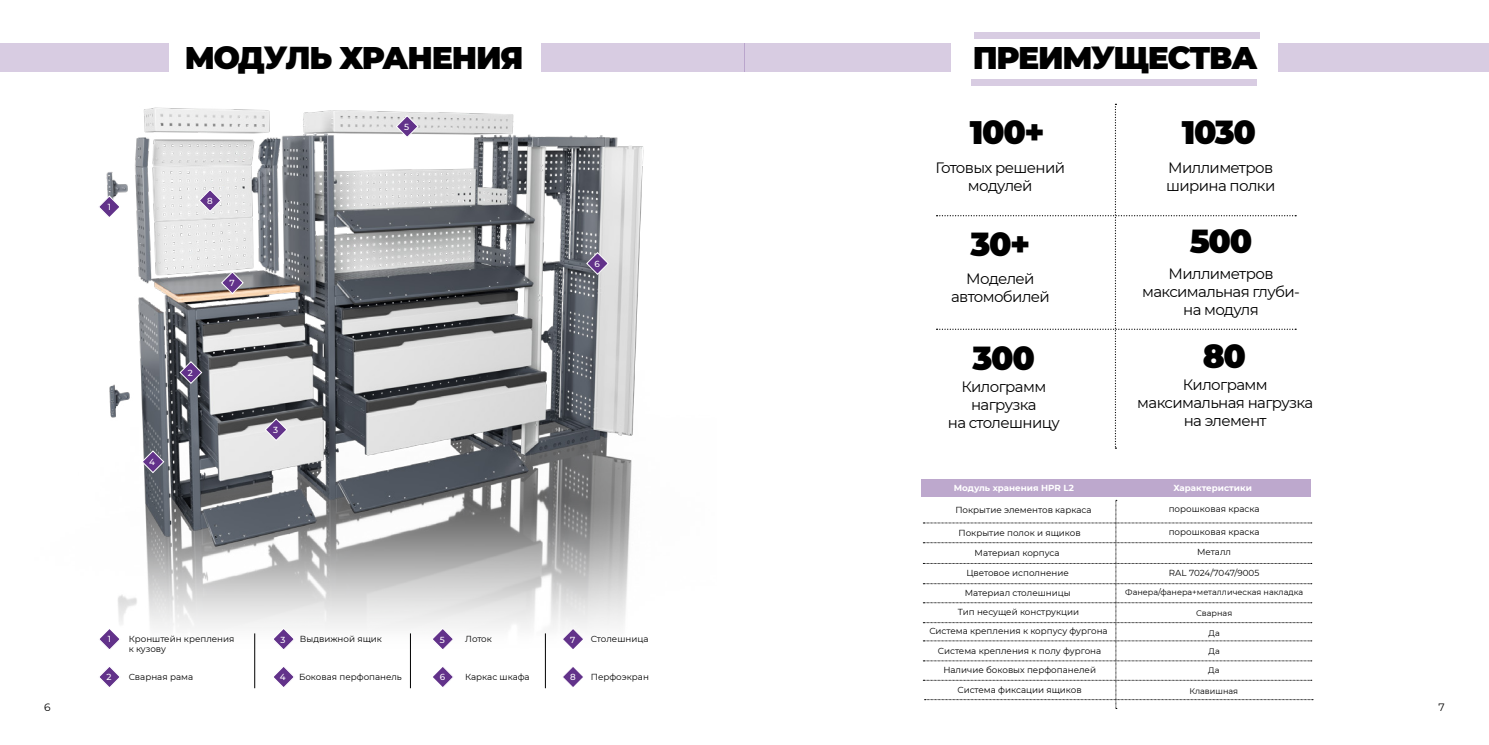
<style>
.page{position:relative;width:1489px;height:745px;background:#fff}
.page>*{position:absolute;margin:0;border:0;box-sizing:border-box;transform-origin:0 0}
.t1{font:900 32.5px "Montserrat";letter-spacing:-.04em;color:#000}
.t2{font:900 31.25px "Montserrat";letter-spacing:-.04em;color:#000}
.t3{font:15px/18px "Montserrat";letter-spacing:-.04em;color:#000;text-align:center}
.t4{font:10.62px "Montserrat";color:#000}
.t5{font:8.75px/18.6px "Montserrat";color:#000}
.t6{font:700 8.75px "Montserrat";color:#fff}
.t7{font:500 8.75px "Montserrat";color:#fff}
.t8{font:8.12px "Montserrat";color:#000}
</style>
<div class="page">
<img style="left:34px;top:43px;width:682px;height:646px">
<div style="left:744px;top:43px;width:207px;height:28px;background:#d8cce2"></div>
<div style="left:971px;top:79px;width:285px;height:6px;background:#d8cce2"></div>
<div style="left:973px;top:33px;width:286px;height:6px;background:#d8cce2"></div>
<div style="left:0;top:43px;width:168px;height:28px;background:#d8cce2"></div>
<div style="left:1278px;top:43px;width:210px;height:28px;background:#d8cce2"></div>
<div style="left:541px;top:43px;width:203px;height:28px;background:#d8cce2"></div>
<svg style="left:98px;top:195px;width:23px;height:23px"></svg>
<svg style="left:98px;top:627px;width:23px;height:23px"></svg>
<svg style="left:179px;top:360px;width:23px;height:24px"></svg>
<svg style="left:98px;top:665px;width:23px;height:23px"></svg>
<svg style="left:264px;top:417px;width:24px;height:24px"></svg>
<svg style="left:272px;top:627px;width:23px;height:23px"></svg>
<svg style="left:141px;top:450px;width:23px;height:23px"></svg>
<svg style="left:272px;top:665px;width:23px;height:23px"></svg>
<svg style="left:395px;top:115px;width:24px;height:23px"></svg>
<svg style="left:431px;top:627px;width:23px;height:23px"></svg>
<svg style="left:561px;top:627px;width:23px;height:23px"></svg>
<svg style="left:561px;top:665px;width:23px;height:23px"></svg>
<svg style="left:586px;top:251px;width:23px;height:24px"></svg>
<svg style="left:221px;top:271px;width:23px;height:23px"></svg>
<svg style="left:198px;top:189px;width:24px;height:23px"></svg>
<svg style="left:431px;top:665px;width:23px;height:23px"></svg>
<hr style="left:254px;top:633px;width:1px;height:54px;background:#000">
<hr style="left:410px;top:633px;width:1px;height:54px;background:#000">
<hr style="left:545px;top:633px;width:1px;height:54px;background:#000">
<svg style="left:936px;top:104px;width:359px;height:344px"></svg>
<div style="left:921px;top:479px;width:389px;height:18px;background:#bda8cd"></div>
<svg style="left:923px;top:499px;width:389px;height:209px"></svg>
<h2 class="t2" style="left:185px;top:35px;width:340px">МОДУЛЬ ХРАНЕНИЯ</h2>
<h2 class="t2" style="left:972px;top:35px;width:286px">ПРЕИМУЩЕСТВА</h2>
<p class="t7" style="left:404px;top:121px;width:7px">5</p>
<h1 class="t1" style="left:969px;top:108px;width:76px">100+</h1>
<h1 class="t1" style="left:1181px;top:108px;width:76px">1030</h1>
<h3 class="t3" style="left:935px;top:158px;width:131px">Готовых решений модулей</h3>
<h3 class="t3" style="left:1166px;top:158px;width:111px;text-align:left">Миллиметров ширина полки</h3>
<p class="t7" style="left:108px;top:200px;width:5px">1</p>
<p class="t7" style="left:207px;top:194px;width:7px">8</p>
<h1 class="t1" style="left:970px;top:219px;width:61px">30+</h1>
<h1 class="t1" style="left:1189px;top:217px;width:64px">500</h1>
<p class="t7" style="left:229px;top:277px;width:7px">7</p>
<p class="t7" style="left:594px;top:257px;width:7px">6</p>
<h3 class="t3" style="left:951px;top:268px;width:100px">Моделей автомобилей</h3>
<h3 class="t3" style="left:1142px;top:264px;width:159px">Миллиметров максимальная глуби&shy;на модуля</h3>
<p class="t7" style="left:188px;top:366px;width:7px">2</p>
<h1 class="t1" style="left:972px;top:333px;width:64px">300</h1>
<h1 class="t1" style="left:1202px;top:331px;width:45px">80</h1>
<p class="t7" style="left:273px;top:423px;width:7px">3</p>
<h3 class="t3" style="left:947px;top:376px;width:113px">Килограмм нагрузка<br>на столешницу</h3>
<h3 class="t3" style="left:1137px;top:375px;width:177px">Килограмм максимальная нагрузка на элемент</h3>
<p class="t7" style="left:149px;top:455px;width:7px">4</p>
<p class="t6" style="left:953px;top:481px;width:122px">Модуль хранения HPR L2</p>
<p class="t6" style="left:1173px;top:481px;width:80px">Характеристики</p>
<p class="t7" style="left:108px;top:632px;width:5px">1</p>
<p class="t7" style="left:106px;top:670px;width:7px">2</p>
<p class="t5" style="left:129px;top:632px;width:107px;line-height:10.5px">Кронштейн крепления к кузову</p>
<p class="t5" style="left:300px;top:628px;width:84px">Выдвижной ящик</p>
<p class="t5" style="left:465px;top:628px;width:28px">Лоток</p>
<p class="t5" style="left:590px;top:628px;width:59px">Столешница</p>
<p class="t5" style="left:129px;top:666px;width:66px">Сварная рама</p>
<p class="t5" style="left:299px;top:666px;width:104px">Боковая перфопанель</p>
<p class="t5" style="left:465px;top:666px;width:66px">Каркас шкафа</p>
<p class="t5" style="left:590px;top:666px;width:60px">Перфоэкран</p>
<p class="t7" style="left:440px;top:633px;width:7px">5</p>
<p class="t7" style="left:570px;top:633px;width:7px">7</p>
<p class="t7" style="left:570px;top:670px;width:7px">8</p>
<p class="t7" style="left:280px;top:633px;width:7px">3</p>
<p class="t7" style="left:280px;top:670px;width:7px">4</p>
<p class="t7" style="left:440px;top:670px;width:7px">6</p>
<p class="t5" style="left:955px;top:500px;width:138px">Покрытие элементов каркаса</p>
<p class="t5" style="left:958px;top:523px;width:124px">Покрытие полок и ящиков</p>
<p class="t5" style="left:974px;top:543px;width:86px">Материал корпуса</p>
<p class="t5" style="left:966px;top:563px;width:104px">Цветовое исполнение</p>
<p class="t5" style="left:929px;top:583px;width:180px;text-align:center">Материал столешницы<br>Тип несущей конструкции<br>Система крепления к корпусу фургона</p>
<p class="t5" style="left:937px;top:640px;width:165px">Система крепления к полу фургона</p>
<p class="t5" style="left:943px;top:660px;width:154px">Наличие боковых перфопанелей</p>
<p class="t5" style="left:957px;top:679px;width:126px">Система фиксации ящиков</p>
<p class="t5" style="left:1168px;top:498px;width:92px">порошковая краска</p>
<p class="t5" style="left:1168px;top:521px;width:92px">порошковая краска</p>
<p class="t5" style="left:1197px;top:541px;width:35px">Металл</p>
<p class="t5" style="left:1168px;top:563px;width:92px">RAL 7024/7047/9005</p>
<p class="t8" style="left:1125px;top:586px;width:179px">Фанера/фанера+металлическая накладка</p>
<p class="t8" style="left:1195px;top:607px;width:38px">Сварная</p>
<p class="t8" style="left:1208px;top:627px;width:13px">Да</p>
<p class="t8" style="left:1208px;top:645px;width:13px">Да</p>
<p class="t8" style="left:1208px;top:664px;width:13px">Да</p>
<p class="t8" style="left:1189px;top:685px;width:50px">Клавишная</p>
<p class="t4" style="left:44px;top:699px;width:8px">6</p>
<p class="t4" style="left:1438px;top:699px;width:8px">7</p>
</div>
